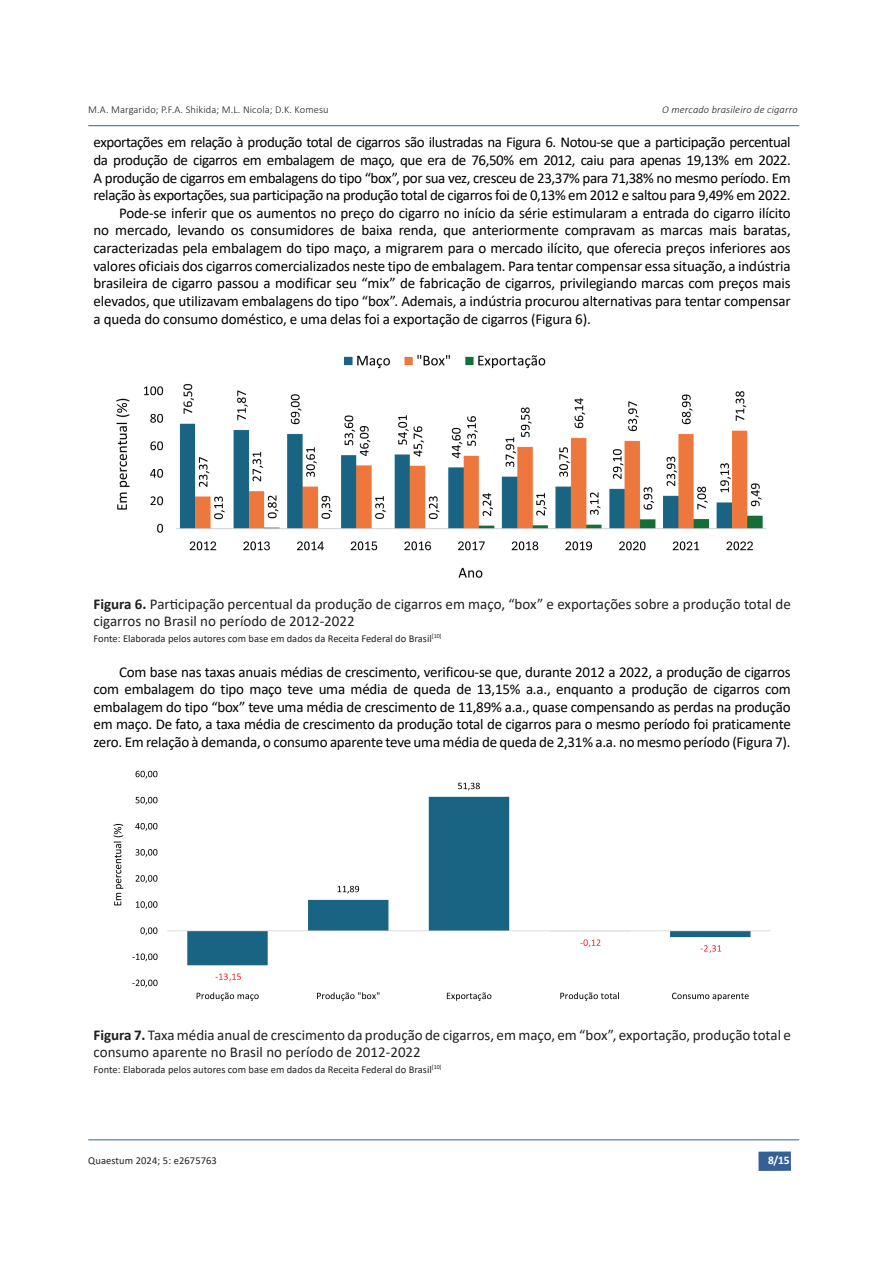
<style>
.page{position:relative;width:893px;height:1263px;background:#fff}
.page>*{position:absolute;margin:0;border:0;box-sizing:border-box;transform-origin:0 0}
.t1{font:15px/17.7px "Calibri";letter-spacing:-.015em;color:#000001;text-align:justify}
.t2{font:15px/16.5px "Calibri";color:#231f20}
.t3{font:700 11.55px "Calibri";color:#fff}
.t4{font:10.5px "Calibri";color:#231f20}
.t5{font:300 10.5px "Calibri";letter-spacing:.01em;color:#231f20}
.t6{font:italic 300 10.5px "Calibri";letter-spacing:.01em;color:#231f20}
.s1{font-weight:700}
</style>
<div class="page">
<hr style="left:88px;top:125px;width:711px;height:1px;background:#356095">
<div style="left:758px;top:1151px;width:33px;height:20px;background:#356095"></div>
<hr style="left:88px;top:1139px;width:711px;height:1px;background:#356095">
<img style="left:116px;top:354px;width:651px;height:224px">
<img style="left:113px;top:770px;width:658px;height:231px">
<p class="t5" style="left:88px;top:103px;width:242px">M.A. Margarido; P.F.A. Shikida; M.L. Nicola; D.K. Komesu</p>
<p class="t6" style="left:662px;top:103px;width:137px">O mercado brasileiro de cigarro</p>
<p class="t1" style="left:94px;top:133px;width:699px">exportações em relação à produção total de cigarros são ilustradas na Figura 6. Notou-se que a participação percentual</p>
<p class="t1" style="left:94px;top:151px;width:699px">da produção de cigarros em embalagem de maço, que era de 76,50% em 2012, caiu para apenas 19,13% em 2022.</p>
<p class="t1" style="left:94px;top:168px;width:699px">A produção de cigarros em embalagens do tipo “box”, por sua vez, cresceu de 23,37% para 71,38% no mesmo período. Em</p>
<p class="t1" style="left:94px;top:186px;width:699px">relação às exportações, sua participação na produção total de cigarros foi de 0,13% em 2012 e saltou para 9,49% em 2022.</p>
<p class="t1" style="left:119px;top:204px;width:673px">Pode-se inferir que os aumentos no preço do cigarro no início da série estimularam a entrada do cigarro ilícito</p>
<p class="t1" style="left:94px;top:221px;width:699px">no mercado, levando os consumidores de baixa renda, que anteriormente compravam as marcas mais baratas,</p>
<p class="t1" style="left:94px;top:239px;width:699px">caracterizadas pela embalagem do tipo maço, a migrarem para o mercado ilícito, que oferecia preços inferiores aos</p>
<p class="t1" style="left:94px;top:256px;width:699px">valores oficiais dos cigarros comercializados neste tipo de embalagem. Para tentar compensar essa situação, a indústria</p>
<p class="t1" style="left:94px;top:274px;width:699px">brasileira de cigarro passou a modificar seu “mix” de fabricação de cigarros, privilegiando marcas com preços mais</p>
<p class="t1" style="left:94px;top:292px;width:699px">elevados, que utilizavam embalagens do tipo “box”. Ademais, a indústria procurou alternativas para tentar compensar</p>
<p class="t1" style="left:94px;top:309px;width:499px">a queda do consumo doméstico, e uma delas foi a exportação de cigarros (Figura 6).</p>
<p class="t2" style="left:94px;top:595px;width:699px"><span class="s1">Figura 6.</span> Participação percentual da produção de cigarros em maço, “box” e exportações sobre a produção total de cigarros no Brasil no período de 2012-2022</p>
<p class="t4" style="left:94px;top:631px;width:350px">Fonte: Elaborada pelos autores com base em dados da Receita Federal do Brasil<sup>[10]</sup></p>
<p class="t1" style="left:94px;top:662px;width:699px;text-indent:26px">Com base nas taxas anuais médias de crescimento, verificou-se que, durante 2012 a 2022, a produção de cigarros com embalagem do tipo maço teve uma média de queda de 13,15% a.a., enquanto a produção de cigarros com embalagem do tipo “box” teve uma média de crescimento de 11,89% a.a., quase compensando as perdas na produção em maço. De fato, a taxa média de crescimento da produção total de cigarros para o mesmo período foi praticamente zero. Em relação à demanda, o consumo aparente teve uma média de queda de 2,31% a.a. no mesmo período (Figura 7).</p>
<p class="t2" style="left:94px;top:1026px;width:699px"><span class="s1">Figura 7.</span> Taxa média anual de crescimento da produção de cigarros, em maço, em “box”, exportação, produção total e consumo aparente no Brasil no período de 2012-2022</p>
<p class="t4" style="left:94px;top:1062px;width:350px">Fonte: Elaborada pelos autores com base em dados da Receita Federal do Brasil<sup>[10]</sup></p>
<p class="t4" style="left:88px;top:1153px;width:130px">Quaestum 2024; 5: e2675763</p>
<p class="t3" style="left:768px;top:1152px;width:23px">8/15</p>
</div>
